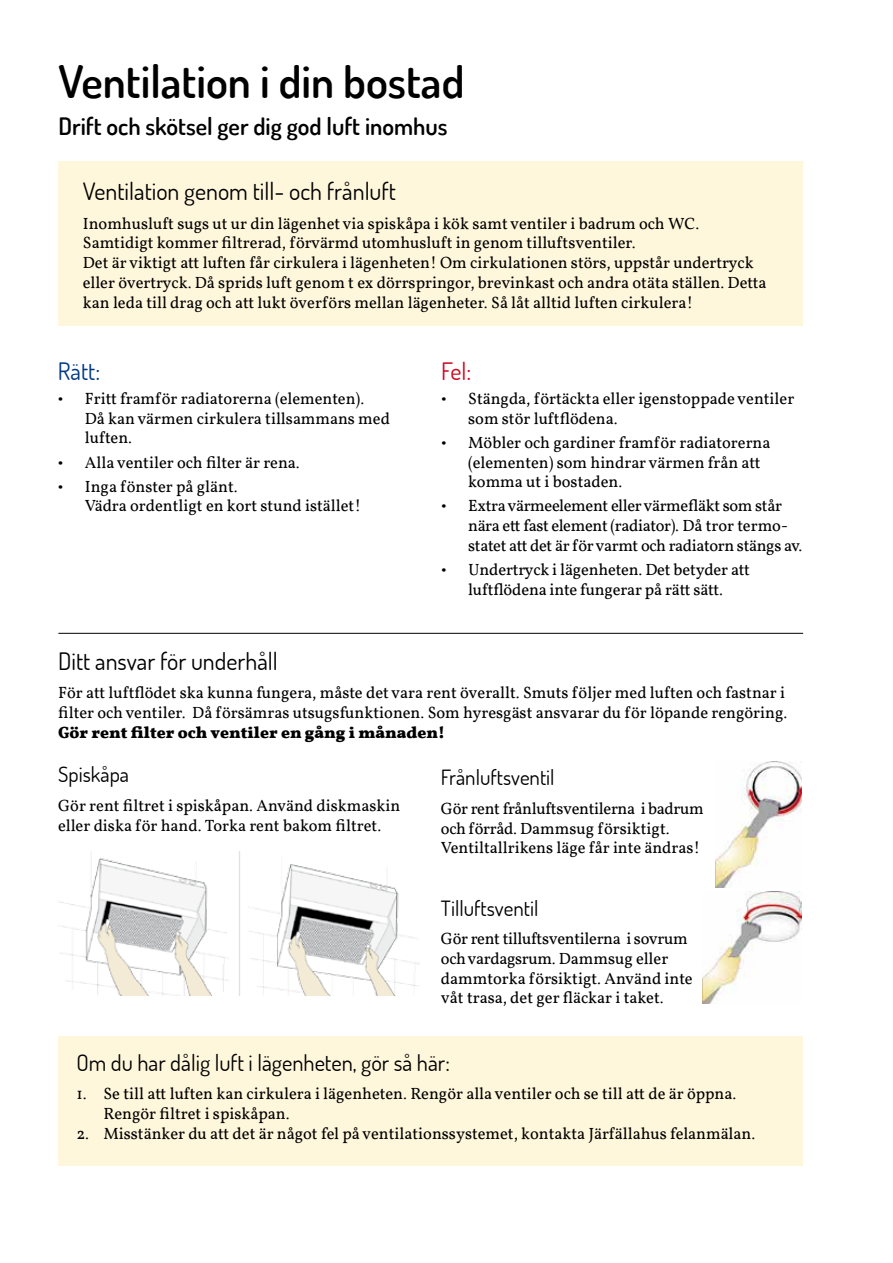
<style>
.page{position:relative;width:893px;height:1263px;background:#fff}
.page>*{position:absolute;margin:0;border:0;box-sizing:border-box;transform-origin:0 0}
.t1{font:600 45px "Dosis";color:#000}
.t2{font:24px "Dosis";color:#000}
.t3{font:600 24px "Dosis";color:#000}
.t4{font:24px "Dosis";color:#003882}
.t5{font:24px "Dosis";color:#cd071e}
.t6{font:22.5px "Dosis";color:#000}
.t7{font:21px "Dosis";color:#000}
.t8{font:16.5px/19.8px "Vollkorn";color:#000}
.t9{font:16.5px/19.8px "Vollkorn";letter-spacing:-.02em;color:#000}
.t10{font:700 16.5px "Vollkorn";color:#000}
</style>
<div class="page">
<div style="left:58px;top:1037px;width:745px;height:129px;background:#fff7dc"></div>
<div style="left:58px;top:162px;width:745px;height:164px;background:#fff7dc"></div>
<img style="left:716px;top:761px;width:86px;height:127px">
<hr style="left:58px;top:633px;width:745px;height:1px;background:#000">
<img style="left:59px;top:852px;width:360px;height:143px">
<img style="left:702px;top:891px;width:100px;height:113px">
<h1 class="t1" style="left:58px;top:52px;width:407px">Ventilation i din bostad</h1>
<h2 class="t3" style="left:58px;top:111px;width:391px">Drift och skötsel ger dig god luft inomhus</h2>
<h2 class="t2" style="left:83px;top:176px;width:315px">Ventilation genom till- och frånluft</h2>
<p class="t8" style="left:83px;top:213px;width:685px">Inomhusluft sugs ut ur din lägenhet via spiskåpa i kök samt ventiler i badrum och WC.<br>Samtidigt kommer filtrerad, förvärmd utomhusluft in genom tilluftsventiler.<br>Det är viktigt att luften får cirkulera i lägenheten! Om cirkulationen störs, uppstår undertryck eller övertryck. Då sprids luft genom t ex dörrspringor, brevinkast och andra otäta ställen. Detta kan leda till drag och att lukt överförs mellan lägenheter. Så låt alltid luften cirkulera!</p>
<h2 class="t4" style="left:58px;top:355px;width:44px">Rätt:</h2>
<p class="t8" style="left:85px;top:388px;width:307px;text-indent:-27px">• Fritt framför radiatorerna (elementen).<br>Då kan värmen cirkulera tillsammans med luften.</p>
<p class="t8" style="left:58px;top:452px;width:243px">• Alla ventiler och filter är rena.</p>
<p class="t8" style="left:85px;top:476px;width:278px;text-indent:-27px">• Inga fönster på glänt.<br>Vädra ordentligt en kort stund istället!</p>
<h2 class="t5" style="left:441px;top:355px;width:32px">Fel:</h2>
<p class="t8" style="left:468px;top:388px;width:328px;text-indent:-27px">• Stängda, förtäckta eller igenstoppade ventiler som stör luftflödena.</p>
<p class="t8" style="left:468px;top:432px;width:304px;text-indent:-27px">• Möbler och gardiner framför radiatorerna (elementen) som hindrar värmen från att komma ut i bostaden.</p>
<p class="t9" style="left:468px;top:496px;width:336px;text-indent:-27px">• Extra värmeelement eller värmefläkt som står nära ett fast element (radiator). Då tror termo&shy;statet att det är för varmt och radiatorn stängs av.</p>
<p class="t8" style="left:441px;top:560px;width:310px;text-align:center">• Undertryck i lägenheten. Det betyder att luftflödena inte fungerar på rätt sätt.</p>
<h2 class="t2" style="left:58px;top:645px;width:221px">Ditt ansvar för underhåll</h2>
<p class="t8" style="left:58px;top:683px;width:731px">För att luftflödet ska kunna fungera, måste det vara rent överallt. Smuts följer med luften och fastnar i filter och ventiler. Då försämras utsugsfunktionen. Som hyresgäst ansvarar du för löpande rengöring.</p>
<p class="t10" style="left:58px;top:722px;width:388px">Gör rent filter och ventiler en gång i månaden!</p>
<p class="t7" style="left:58px;top:761px;width:72px">Spiskåpa</p>
<p class="t8" style="left:58px;top:795px;width:343px">Gör rent filtret i spiskåpan. Använd diskmaskin eller diska för hand. Torka rent bakom filtret.</p>
<p class="t7" style="left:441px;top:764px;width:115px">Frånluftsventil</p>
<p class="t8" style="left:441px;top:798px;width:264px">Gör rent frånluftsventilerna i badrum och förråd. Dammsug försiktigt.<br>Ventiltallrikens läge får inte ändras!</p>
<p class="t7" style="left:441px;top:894px;width:99px">Tilluftsventil</p>
<p class="t8" style="left:441px;top:928px;width:253px">Gör rent tilluftsventilerna i sovrum och vardagsrum. Dammsug eller dammtorka försiktigt. Använd inte våt trasa, det ger fläckar i taket.</p>
<h3 class="t6" style="left:76px;top:1048px;width:375px">Om du har dålig luft i lägenheten, gör så här:</h3>
<p class="t8" style="left:103px;top:1084px;width:634px;text-indent:-27px">1. Se till att luften kan cirkulera i lägenheten. Rengör alla ventiler och se till att de är öppna.<br>Rengör filtret i spiskåpan.</p>
<p class="t8" style="left:76px;top:1123px;width:680px">2. Misstänker du att det är något fel på ventilationssystemet, kontakta Järfällahus felanmälan.</p>
</div>
